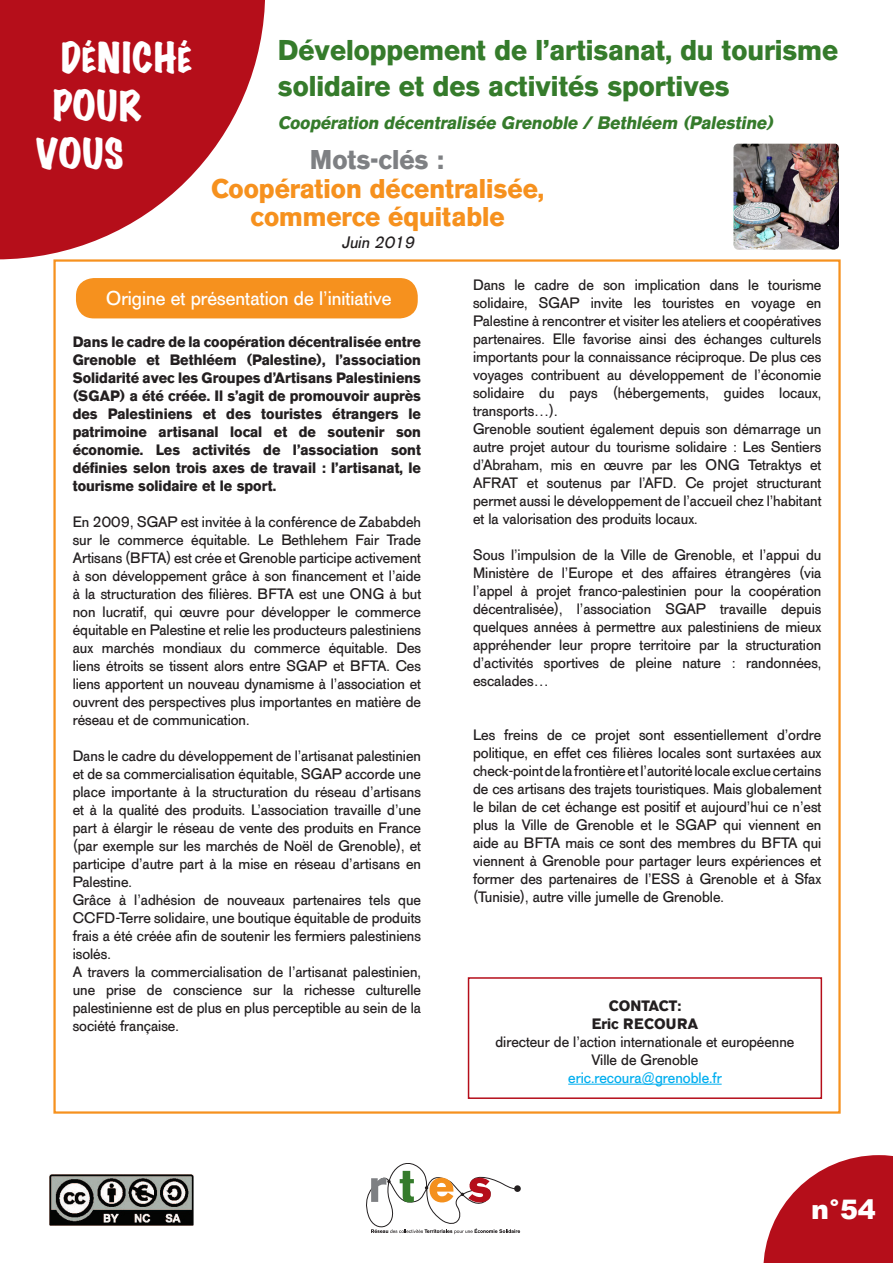
<style>
.page{position:relative;width:893px;height:1263px;background:#fff}
.page>*{position:absolute;margin:0;border:0;box-sizing:border-box;transform-origin:0 0}
.t1{font:expanded 37.5px "Marker Felt";color:#fff}
.t2{font:700 28.5px/36px "AG Old Face";color:#357b2b}
.t3{font:700 27px "AG Old Face";color:#f6911e}
.t4{font:700 27px "AG Old Face";color:#7e8083}
.t5{font:900 26.85px "Arial";color:#fff}
.t6{font:19.5px "AG Old Face";color:#fff}
.t7{font:italic 700 18px "AG Old Face";color:#357b2b}
.t8{font:italic 16.5px "AG Old Face";color:#231f20}
.t9{font:15px/18px "AG Old Face";color:#231f20;text-align:justify}
.t10{font:700 15px/18px "AG Old Face";color:#231f20;text-align:justify}
.t11{font:15px "AG Old Face";color:#00aeef}
.t12{font:700 15px "AG Old Face";letter-spacing:.02em;color:#231f20}
</style>
<div class="page">
<hr style="left:568px;top:1084px;width:154px;height:1px;background:#00aeef">
<div style="left:468px;top:977px;width:354px;height:122px;border:2px solid #b50e1a"></div>
<svg style="left:366px;top:1163px;width:154px;height:71px"></svg>
<svg style="left:0;top:0;width:265px;height:259px;fill:#b50e1a"></svg>
<svg style="left:763px;top:1155px;width:130px;height:108px"></svg>
<img style="left:50px;top:1174px;width:143px;height:51px">
<div style="left:76px;top:278px;width:342px;height:40px;background:#f6911e;border-radius:18px"></div>
<img style="left:733px;top:144px;width:106px;height:106px">
<p class="t1" style="left:61px;top:28px;width:134px">DÉNICHÉ</p>
<p class="t1" style="left:53px;top:76px;width:90px">POUR</p>
<p class="t1" style="left:36px;top:124px;width:89px">VOUS</p>
<p class="t2" style="left:278px;top:32px;width:562px">Développement de l’artisanat, du tourisme solidaire et des activités sportives</p>
<p class="t7" style="left:278px;top:111px;width:501px">Coopération décentralisée Grenoble / Bethléem (Palestine)</p>
<p class="t4" style="left:310px;top:143px;width:135px">Mots-clés :</p>
<p class="t3" style="left:211px;top:172px;width:334px">Coopération décentralisée,</p>
<p class="t3" style="left:250px;top:200px;width:256px">commerce équitable</p>
<p class="t8" style="left:342px;top:232px;width:78px">Juin 2019</p>
<p class="t6" style="left:106px;top:287px;width:287px">Origine et présentation de l’initiative</p>
<p class="t10" style="left:73px;top:332px;width:350px">Dans le cadre de la coopération décentralisée entre Grenoble et Bethléem (Palestine), l’association Solidarité avec les Groupes d’Artisans Palestiniens (SGAP) a été créée. Il s’agit de promouvoir auprès des Palestiniens et des touristes étrangers le patrimoine artisanal local et de soutenir son économie. Les activités de l’association sont définies selon trois axes de travail : l’artisanat, le tourisme solidaire et le sport.</p>
<p class="t9" style="left:73px;top:513px;width:350px">En 2009, SGAP est invitée à la conférence de Zababdeh sur le commerce équitable. Le Bethlehem Fair Trade Artisans (BFTA) est crée et Grenoble participe activement à son développement grâce à son financement et l’aide à la structuration des filières. BFTA est une ONG à but non lucratif, qui œuvre pour développer le commerce équitable en Palestine et relie les producteurs palestiniens aux marchés mondiaux du commerce équitable. Des liens étroits se tissent alors entre SGAP et BFTA. Ces liens apportent un nouveau dynamisme à l’association et ouvrent des perspectives plus importantes en matière de réseau et de communication.</p>
<p class="t9" style="left:73px;top:747px;width:350px">Dans le cadre du développement de l’artisanat palestinien et de sa commercialisation équitable, SGAP accorde une place importante à la structuration du réseau d’artisans et à la qualité des produits. L’association travaille d’une part à élargir le réseau de vente des produits en France (par exemple sur les marchés de Noël de Grenoble), et participe d’autre part à la mise en réseau d’artisans en Palestine.</p>
<p class="t9" style="left:73px;top:891px;width:350px">Grâce à l’adhésion de nouveaux partenaires tels que CCFD-Terre solidaire, une boutique équitable de produits frais a été créée afin de soutenir les fermiers palestiniens isolés.</p>
<p class="t9" style="left:73px;top:963px;width:350px">A travers la commercialisation de l’artisanat palestinien, une prise de conscience sur la richesse culturelle palestinienne est de plus en plus perceptible au sein de la société française.</p>
<p class="t9" style="left:473px;top:276px;width:350px">Dans le cadre de son implication dans le tourisme solidaire, SGAP invite les touristes en voyage en Palestine à rencontrer et visiter les ateliers et coopératives partenaires. Elle favorise ainsi des échanges culturels importants pour la connaissance réciproque. De plus ces voyages contribuent au développement de l’économie solidaire du pays (hébergements, guides locaux, transports…).</p>
<p class="t9" style="left:473px;top:420px;width:350px">Grenoble soutient également depuis son démarrage un autre projet autour du tourisme solidaire : Les Sentiers d’Abraham, mis en œuvre par les ONG Tetraktys et AFRAT et soutenus par l’AFD. Ce projet structurant permet aussi le développement de l’accueil chez l’habitant et la valorisation des produits locaux.</p>
<p class="t9" style="left:473px;top:546px;width:350px">Sous l’impulsion de la Ville de Grenoble, et l’appui du Ministère de l’Europe et des affaires étrangères (via l’appel à projet franco-palestinien pour la coopération décentralisée), l’association SGAP travaille depuis quelques années à permettre aux palestiniens de mieux appréhender leur propre territoire par la structuration d’activités sportives de pleine nature : randonnées, escalades…</p>
<p class="t9" style="left:473px;top:726px;width:350px">Les freins de ce projet sont essentiellement d’ordre politique, en effet ces filières locales sont surtaxées aux check-point de la frontière et l’autorité locale exclue certains de ces artisans des trajets touristiques. Mais globalement le bilan de cet échange est positif et aujourd’hui ce n’est plus la Ville de Grenoble et le SGAP qui viennent en aide au BFTA mais ce sont des membres du BFTA qui viennent à Grenoble pour partager leurs expériences et former des partenaires de l’ESS à Grenoble et à Sfax (Tunisie), autre ville jumelle de Grenoble.</p>
<p class="t10" style="left:609px;top:997px;width:74px">CONTACT:</p>
<p class="t12" style="left:592px;top:1015px;width:108px">Eric RECOURA</p>
<p class="t9" style="left:495px;top:1033px;width:301px">directeur de l’action internationale et européenne</p>
<p class="t9" style="left:591px;top:1051px;width:108px">Ville de Grenoble</p>
<p class="t11" style="left:568px;top:1069px;width:155px">eric.recoura@grenoble.fr</p>
<p class="t5" style="left:811px;top:1189px;width:66px">n°54</p>
</div>
